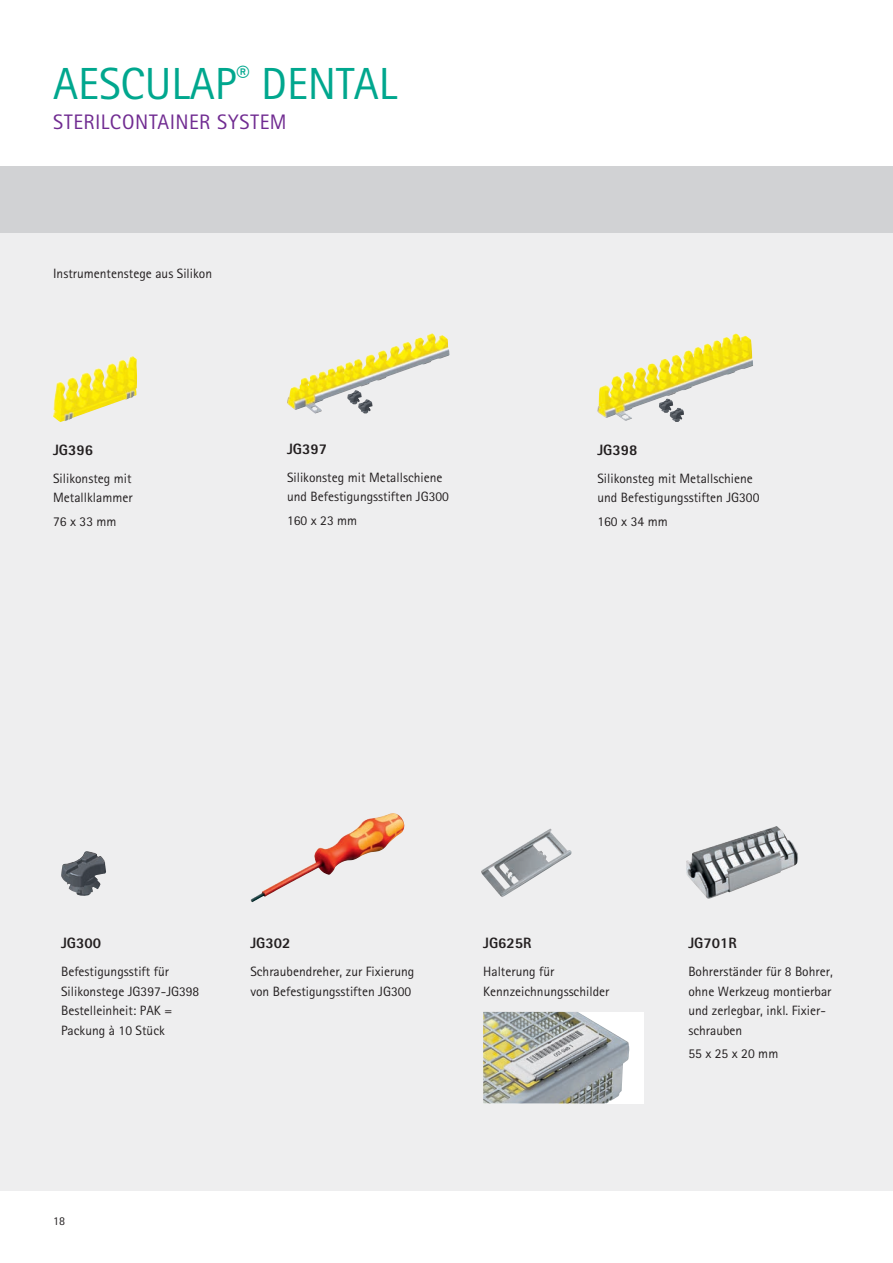
<style>
.page{position:relative;width:893px;height:1263px;background:#fff}
.page>*{position:absolute;margin:0;border:0;box-sizing:border-box;transform-origin:0 0}
.t1{font:45px "Rotis Sans Serif Pro";color:#00a78e}
.t2{font:21px "Rotis Sans Serif Pro";letter-spacing:.025em;color:#702b91}
.t3{font:800 15px "Rotis Sans Serif Pro";color:#231f20}
.t4{font:13.5px/19.5px "Rotis Sans Serif Pro";color:#231f20}
.t5{font:12px "Rotis Sans Serif Pro";color:#231f20}
</style>
<div class="page">
<div style="left:0;top:233px;width:893px;height:958px;background:#eeeeef"></div>
<div style="left:0;top:166px;width:893px;height:67px;background:#d1d2d4"></div>
<div style="left:483px;top:1012px;width:160px;height:91px;background:#fff"></div>
<img style="left:483px;top:1012px;width:146px;height:91px">
<img style="left:53px;top:356px;width:81px;height:66px">
<img style="left:61px;top:851px;width:45px;height:45px">
<img style="left:309px;top:334px;width:123px;height:47px">
<img style="left:347px;top:390px;width:15px;height:14px">
<img style="left:358px;top:399px;width:14px;height:14px">
<img style="left:641px;top:337px;width:91px;height:46px">
<img style="left:659px;top:399px;width:14px;height:14px">
<img style="left:670px;top:408px;width:14px;height:14px">
<img style="left:481px;top:828px;width:91px;height:69px">
<img style="left:251px;top:813px;width:141px;height:89px">
<img style="left:686px;top:826px;width:112px;height:73px">
<h1 class="t1" style="left:53px;top:57px;width:345px">AESCULAP<sup>®</sup> DENTAL</h1>
<h2 class="t2" style="left:53px;top:110px;width:235px">STERILCONTAINER SYSTEM</h2>
<p class="t4" style="left:53px;top:264px;width:160px">Instrumentenstege aus Silikon</p>
<p class="t3" style="left:53px;top:440px;width:42px">JG396</p>
<p class="t4" style="left:53px;top:468px;width:81px">Silikonsteg mit<br>Metallklammer</p>
<p class="t4" style="left:53px;top:512px;width:65px">76 x 33 mm</p>
<p class="t3" style="left:287px;top:439px;width:42px">JG397</p>
<p class="t4" style="left:287px;top:468px;width:163px">Silikonsteg mit Metallschiene und Befestigungsstiften JG300</p>
<p class="t4" style="left:287px;top:511px;width:72px">160 x 23 mm</p>
<p class="t3" style="left:597px;top:440px;width:42px">JG398</p>
<p class="t4" style="left:597px;top:468px;width:163px">Silikonsteg mit Metallschiene und Befestigungsstiften JG300</p>
<p class="t4" style="left:597px;top:512px;width:72px">160 x 34 mm</p>
<p class="t3" style="left:61px;top:933px;width:42px">JG300</p>
<p class="t4" style="left:61px;top:962px;width:140px">Befestigungsstift für<br>Silikonstege JG397-JG398<br>Bestelleinheit: PAK =<br>Packung à 10 Stück</p>
<p class="t3" style="left:250px;top:933px;width:42px">JG302</p>
<p class="t4" style="left:250px;top:962px;width:165px">Schraubendreher, zur Fixierung von Befestigungsstiften JG300</p>
<p class="t3" style="left:483px;top:933px;width:50px">JG625R</p>
<p class="t4" style="left:483px;top:962px;width:128px">Halterung für<br>Kennzeichnungsschilder</p>
<p class="t5" style="left:53px;top:1213px;width:13px">18</p>
<p class="t3" style="left:688px;top:933px;width:50px">JG701R</p>
<p class="t4" style="left:688px;top:962px;width:146px">Bohrerständer für 8 Bohrer, ohne Werkzeug montierbar und zerlegbar, inkl. Fixier&shy;schrauben</p>
<p class="t4" style="left:688px;top:1044px;width:91px">55 x 25 x 20 mm</p>
</div>
